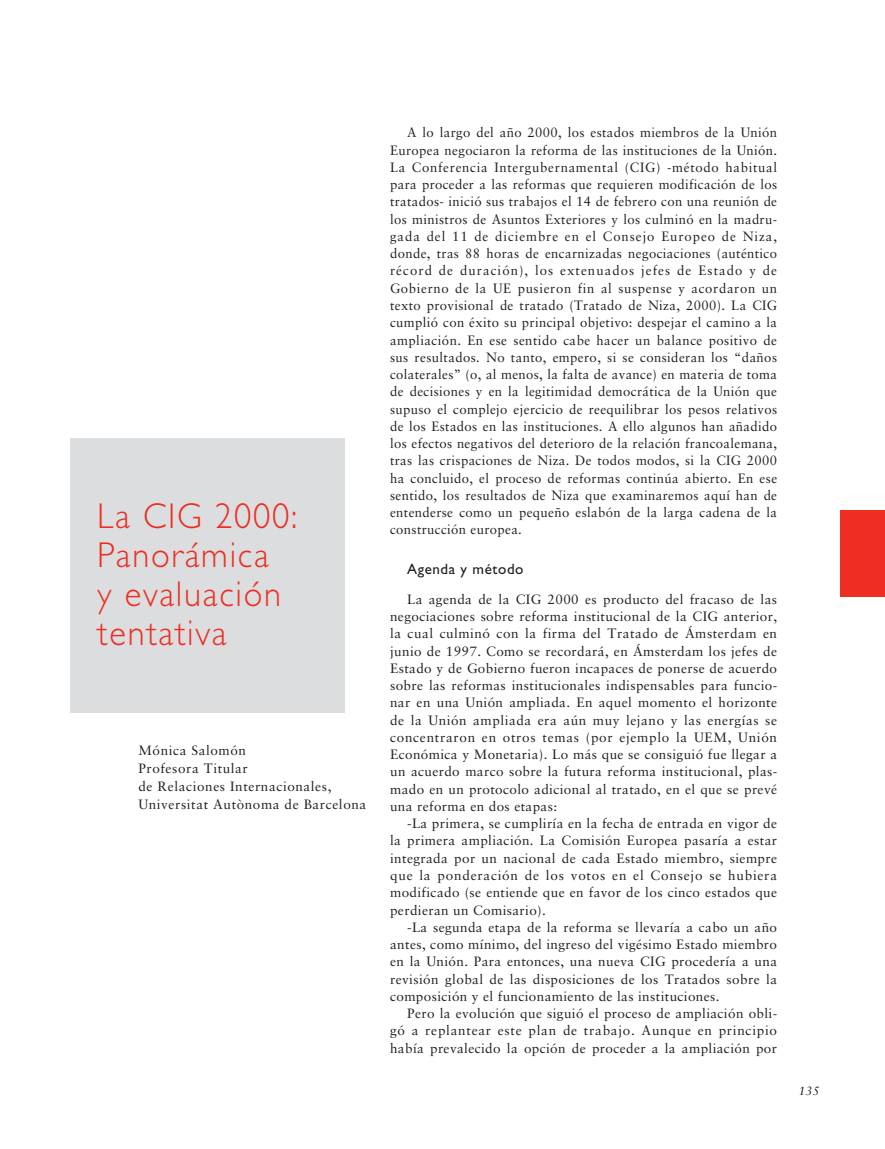
<style>
.page{position:relative;width:885px;height:1149px;background:#fff}
.page>*{position:absolute;margin:0;border:0;box-sizing:border-box;transform-origin:0 0}
.t1{font:300 36px/39px "Gill Sans";letter-spacing:.05em;color:#ee2e22;scale:.96 1}
.t2{font:15px "Gill Sans";letter-spacing:.04em;color:#231f20}
.t3{font:13.5px/17.2px "Sabon LT";letter-spacing:.03em;color:#231f20;text-align:justify}
.t4{font:italic 12px "Sabon LT";color:#231f20}
</style>
<div class="page">
<div style="left:70px;top:437px;width:274px;height:275px;background:#dcdddf"></div>
<div style="left:840px;top:510px;width:44px;height:86px;background:#ee2e22"></div>
<h1 class="t1" style="left:97px;top:500px;width:210px">La CIG 2000:<br>Panorámica<br>y evaluación tentativa</h1>
<p class="t3" style="left:138px;top:742px;width:229px;line-height:18px;text-align:left">Mónica Salomón<br>Profesora Titular<br>de Relaciones Internacionales,<br>Universitat Autònoma de Barcelona</p>
<p class="t3" style="left:390px;top:125px;width:388px;text-indent:17px">A lo largo del año 2000, los estados miembros de la Unión Europea negociaron la reforma de las instituciones de la Unión.<br>La Conferencia Intergubernamental (CIG) -método habitual para proceder a las reformas que requieren modificación de los tratados- inició sus trabajos el 14 de febrero con una reunión de los ministros de Asuntos Exteriores y los culminó en la madru&shy;gada del 11 de diciembre en el Consejo Europeo de Niza, donde, tras 88 horas de encarnizadas negociaciones (auténtico récord de duración), los extenuados jefes de Estado y de Gobierno de la UE pusieron fin al suspense y acordaron un texto provisional de tratado (Tratado de Niza, 2000). La CIG cumplió con éxito su principal objetivo: despejar el camino a la ampliación. En ese sentido cabe hacer un balance positivo de sus resultados. No tanto, empero, si se consideran los “daños colaterales” (o, al menos, la falta de avance) en materia de toma de decisiones y en la legitimidad democrática de la Unión que supuso el complejo ejercicio de reequilibrar los pesos relativos de los Estados en las instituciones. A ello algunos han añadido los efectos negativos del deterioro de la relación francoalemana, tras las crispaciones de Niza. De todos modos, si la CIG 2000 ha concluido, el proceso de reformas continúa abierto. En ese sentido, los resultados de Niza que examinaremos aquí han de entenderse como un pequeño eslabón de la larga cadena de la construcción europea.</p>
<p class="t2" style="left:407px;top:563px;width:118px">Agenda y método</p>
<p class="t3" style="left:390px;top:591px;width:388px;text-indent:17px">La agenda de la CIG 2000 es producto del fracaso de las negociaciones sobre reforma institucional de la CIG anterior, la cual culminó con la firma del Tratado de Ámsterdam en junio de 1997. Como se recordará, en Ámsterdam los jefes de Estado y de Gobierno fueron incapaces de ponerse de acuerdo sobre las reformas institucionales indispensables para funcio&shy;nar en una Unión ampliada. En aquel momento el horizonte de la Unión ampliada era aún muy lejano y las energías se concentraron en otros temas (por ejemplo la UEM, Unión Económica y Monetaria). Lo más que se consiguió fue llegar a un acuerdo marco sobre la futura reforma institucional, plas&shy;mado en un protocolo adicional al tratado, en el que se prevé una reforma en dos etapas:</p>
<p class="t3" style="left:390px;top:816px;width:388px;text-indent:17px">-La primera, se cumpliría en la fecha de entrada en vigor de la primera ampliación. La Comisión Europea pasaría a estar integrada por un nacional de cada Estado miembro, siempre que la ponderación de los votos en el Consejo se hubiera modificado (se entiende que en favor de los cinco estados que perdieran un Comisario).</p>
<p class="t3" style="left:390px;top:919px;width:388px;text-indent:17px">-La segunda etapa de la reforma se llevaría a cabo un año antes, como mínimo, del ingreso del vigésimo Estado miembro en la Unión. Para entonces, una nueva CIG procedería a una revisión global de las disposiciones de los Tratados sobre la composición y el funcionamiento de las instituciones.</p>
<p class="t3" style="left:390px;top:1005px;width:388px;text-indent:17px">Pero la evolución que siguió el proceso de ampliación obli&shy;gó a replantear este plan de trabajo. Aunque en principio había prevalecido la opción de proceder a la ampliación por</p>
<p class="t4" style="left:798px;top:1085px;width:22px">135</p>
</div>
